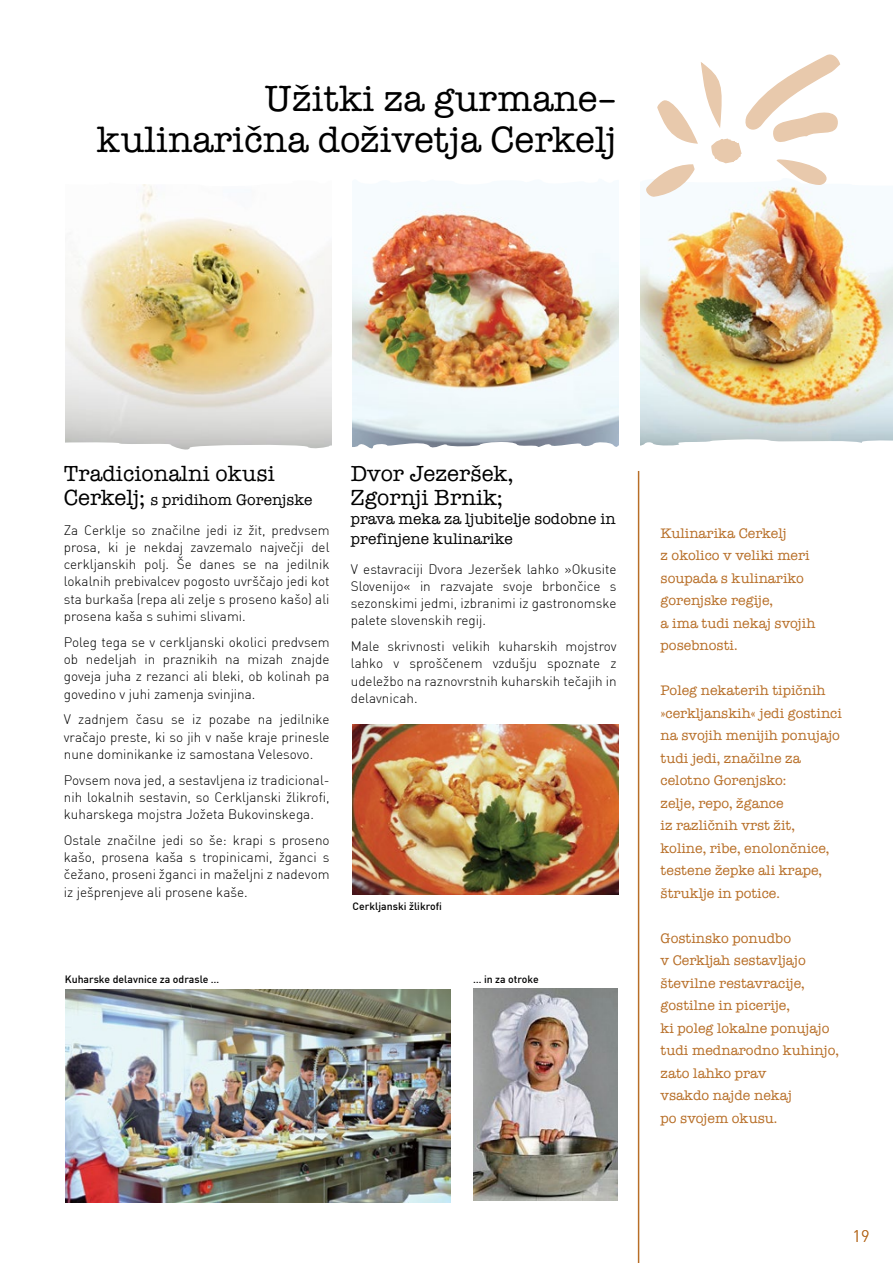
<style>
.page{position:relative;width:893px;height:1263px;background:#fff}
.page>*{position:absolute;margin:0;border:0;box-sizing:border-box;transform-origin:0 0}
.t1{font:500 37.5px/40.5px "American Typ Itc DEE";color:#000;text-align:right}
.t2{font:500 22.5px/24px "American Typ Itc DEE";color:#000}
.t3{font:300 16.5px "DINCE";color:#b76e27}
.t4{font:500 15.75px/19.5px "American Typ Itc DEE";color:#000}
.t5{font:500 14.25px/22.5px "American Typ Itc DEE";color:#b76e27}
.t6{font:13.5px/17.2px "DINCE Light Alternate";color:#000;text-align:justify}
.t7{font:500 10.5px "DINCE";color:#000}
.s1{font-size:22.5px}
</style>
<div class="page">
<img style="left:66px;top:187px;width:266px;height:251px">
<img style="left:641px;top:198px;width:252px;height:240px">
<img style="left:353px;top:725px;width:266px;height:170px">
<img style="left:352px;top:202px;width:266px;height:236px">
<svg style="left:65px;top:438px;width:828px;height:67px"></svg>
<hr style="left:638px;top:471px;width:1px;height:792px;background:#b76e27">
<svg style="left:646px;top:54px;width:194px;height:144px"></svg>
<img style="left:66px;top:989px;width:385px;height:213px">
<img style="left:473px;top:988px;width:144px;height:213px">
<h1 class="t1" style="left:97px;top:80px;width:521px">Užitki za gurmane– kulinarična doživetja Cerkelj</h1>
<h2 class="t2" style="left:64px;top:462px;width:213px">Tradicionalni okusi</h2>
<p class="t4" style="left:64px;top:490px;width:250px"><span class="s1">Cerkelj;</span> s pridihom Gorenjske</p>
<p class="t6" style="left:64px;top:521px;width:267px">Za Cerklje so značilne jedi iz žit, predvsem prosa, ki je nekdaj zavzemalo največji del cerkljanskih polj. Še danes se na jedilnik lokalnih prebivalcev pogosto uvrščajo jedi kot sta burkaša (repa ali zelje s proseno kašo) ali prosena kaša s suhimi slivami.</p>
<p class="t6" style="left:64px;top:633px;width:267px">Poleg tega se v cerkljanski okolici predvsem ob nedeljah in praznikih na mizah znajde goveja juha z rezanci ali bleki, ob kolinah pa govedino v juhi zamenja svinjina.</p>
<p class="t6" style="left:64px;top:711px;width:267px">V zadnjem času se iz pozabe na jedilnike vračajo preste, ki so jih v naše kraje prinesle nune dominikanke iz samostana Velesovo.</p>
<p class="t6" style="left:64px;top:771px;width:267px">Povsem nova jed, a sestavljena iz tradicional&shy;nih lokalnih sestavin, so Cerkljanski žlikrofi, kuharskega mojstra Jožeta Bukovinskega.</p>
<p class="t6" style="left:64px;top:831px;width:267px">Ostale značilne jedi so še: krapi s proseno kašo, prosena kaša s tropinicami, žganci s čežano, proseni žganci in maželjni z nadevom iz ješprenjeve ali prosene kaše.</p>
<h2 class="t2" style="left:351px;top:462px;width:164px">Dvor Jezeršek,<br>Zgornji Brnik;</h2>
<p class="t4" style="left:351px;top:510px;width:266px">prava meka za ljubitelje sodobne in prefinjene kulinarike</p>
<p class="t6" style="left:351px;top:560px;width:267px">V estavraciji Dvora Jezeršek lahko »Okusite Slovenijo« in razvajate svoje brbončice s sezonskimi jedmi, izbranimi iz gastronomske palete slovenskih regij.</p>
<p class="t6" style="left:351px;top:637px;width:267px">Male skrivnosti velikih kuharskih mojstrov lahko v sproščenem vzdušju spoznate z udeležbo na raznovrstnih kuharskih tečajih in delavnicah.</p>
<p class="t7" style="left:353px;top:900px;width:91px">Cerkljanski žlikrofi</p>
<p class="t7" style="left:65px;top:972px;width:156px">Kuharske delavnice za odrasle …</p>
<p class="t7" style="left:473px;top:972px;width:67px">… in za otroke</p>
<p class="t5" style="left:661px;top:522px;width:156px">Kulinarika Cerkelj<br>z okolico v veliki meri soupada s kulinariko gorenjske regije,<br>a ima tudi nekaj svojih posebnosti.</p>
<p class="t5" style="left:661px;top:680px;width:183px">Poleg nekaterih tipičnih »cerkljanskih« jedi gostinci na svojih menijih ponujajo tudi jedi, značilne za celotno Gorenjsko:<br>zelje, repo, žgance<br>iz različnih vrst žit, koline, ribe, enolončnice, testene žepke ali krape, štruklje in potice.</p>
<p class="t5" style="left:661px;top:927px;width:180px">Gostinsko ponudbo<br>v Cerkljah sestavljajo številne restavracije, gostilne in picerije,<br>ki poleg lokalne ponujajo tudi mednarodno kuhinjo, zato lahko prav<br>vsakdo najde nekaj<br>po svojem okusu.</p>
<p class="t3" style="left:853px;top:1225px;width:18px">19</p>
</div>
